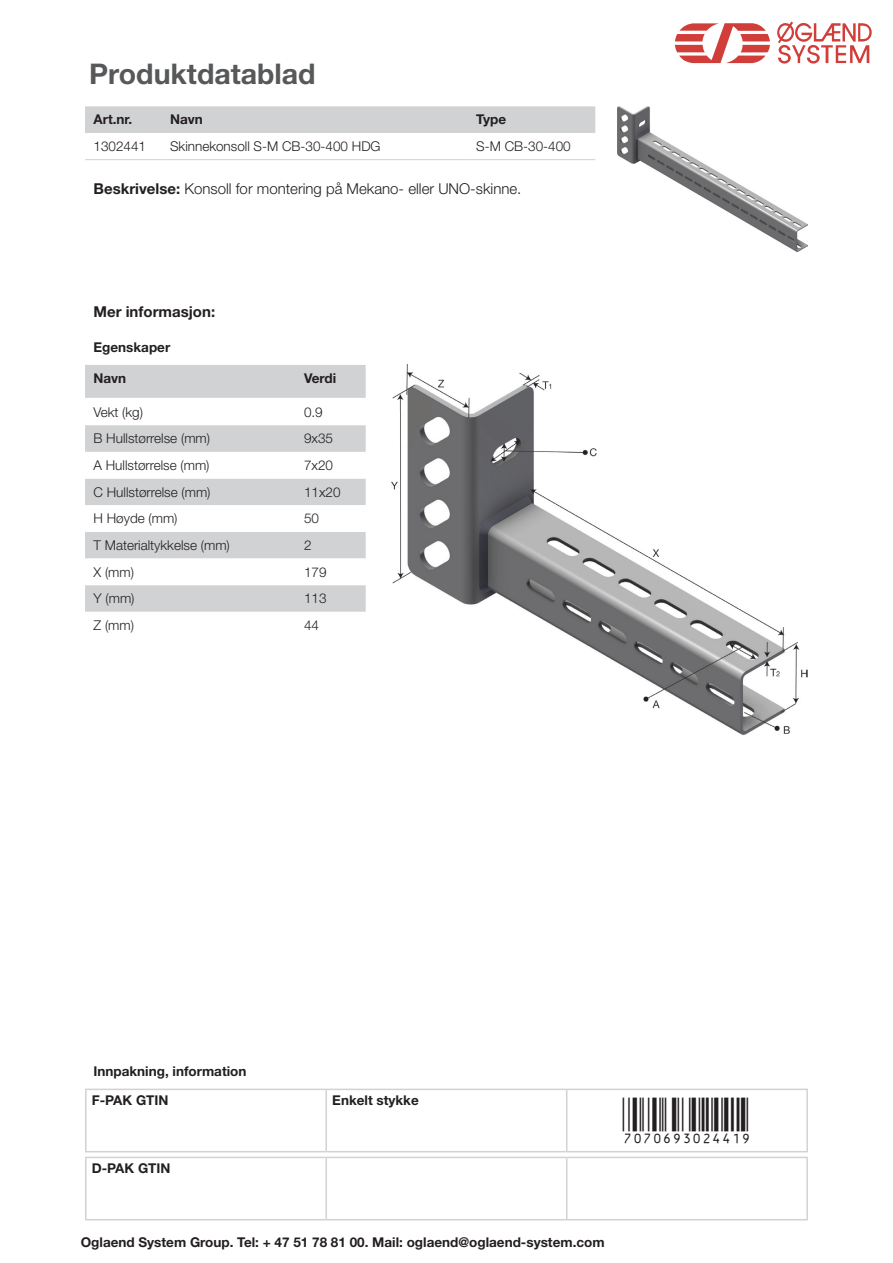
<style>
.page{position:relative;width:893px;height:1263px;background:#fff}
.page>*{position:absolute;margin:0;border:0;box-sizing:border-box;transform-origin:0 0}
.Artikel{font:45px "Viisas EAN Matala";color:#231f20}
.Artikel-2{font:700 28.5px "Helvetica Neue LT Std";color:#57585a}
.Artikel-3{font:300 15px "Helvetica Neue LT Std";color:#231f20}
.Artikel-4{font:700 15px "Helvetica Neue LT Std";color:#231f20}
.Artikel-5{font:300 13.5px "Helvetica Neue LT Std";color:#231f20}
.Artikel-6{font:700 13.5px/29.1px "Helvetica Neue LT Std";color:#231f20}
.s1{font-weight:700}
</style>
<div class="page">
<svg style="left:675px;top:23px;width:95px;height:40px"></svg>
<svg style="left:777px;top:21px;width:95px;height:43px"></svg>
<div style="left:85px;top:106px;width:510px;height:27px;background:#d1d2d4"></div>
<hr style="left:85px;top:159px;width:77px;height:1px;background:#d1d2d4">
<hr style="left:162px;top:159px;width:306px;height:1px;background:#d1d2d4">
<hr style="left:468px;top:159px;width:127px;height:1px;background:#d1d2d4">
<img style="left:617px;top:107px;width:191px;height:144px">
<img style="left:391px;top:365px;width:416px;height:370px">
<div style="left:85px;top:365px;width:281px;height:33px;background:#d1d2d4"></div>
<div style="left:85px;top:425px;width:281px;height:27px;background:#d1d2d4"></div>
<svg style="left:85px;top:479px;width:281px;height:133px;fill:#d1d2d4"></svg>
<hr style="left:85px;top:1089px;width:241px;height:1px;background:#d1d2d4">
<hr style="left:85px;top:1090px;width:2px;height:61px;background:#d1d2d4">
<hr style="left:326px;top:1089px;width:241px;height:1px;background:#d1d2d4">
<hr style="left:325px;top:1090px;width:2px;height:61px;background:#d1d2d4">
<hr style="left:567px;top:1089px;width:241px;height:1px;background:#d1d2d4">
<hr style="left:566px;top:1090px;width:1px;height:61px;background:#d1d2d4">
<hr style="left:806px;top:1090px;width:2px;height:61px;background:#d1d2d4">
<hr style="left:85px;top:1151px;width:241px;height:1px;background:#d1d2d4">
<hr style="left:326px;top:1151px;width:241px;height:1px;background:#d1d2d4">
<hr style="left:567px;top:1151px;width:241px;height:1px;background:#d1d2d4">
<hr style="left:85px;top:1157px;width:241px;height:1px;background:#d1d2d4">
<hr style="left:85px;top:1158px;width:2px;height:61px;background:#d1d2d4">
<hr style="left:326px;top:1157px;width:241px;height:1px;background:#d1d2d4">
<hr style="left:325px;top:1158px;width:2px;height:61px;background:#d1d2d4">
<hr style="left:567px;top:1157px;width:241px;height:1px;background:#d1d2d4">
<hr style="left:566px;top:1158px;width:1px;height:61px;background:#d1d2d4">
<hr style="left:806px;top:1158px;width:2px;height:61px;background:#d1d2d4">
<hr style="left:85px;top:1219px;width:241px;height:1px;background:#d1d2d4">
<hr style="left:326px;top:1219px;width:241px;height:1px;background:#d1d2d4">
<hr style="left:567px;top:1219px;width:241px;height:1px;background:#d1d2d4">
<p class="Artikel-2" style="left:89px;top:56px;width:228px">Produktdatablad</p>
<p class="Artikel-6" style="left:94px;top:105px;width:40px">Art.nr.</p>
<p class="Artikel-6" style="left:170px;top:105px;width:34px">Navn</p>
<p class="Artikel-6" style="left:476px;top:105px;width:32px">Type</p>
<p class="Artikel-5" style="left:94px;top:138px;width:54px">1302441</p>
<p class="Artikel-5" style="left:170px;top:138px;width:212px">Skinnekonsoll S-M CB-30-400 HDG</p>
<p class="Artikel-5" style="left:476px;top:138px;width:96px">S-M CB-30-400</p>
<p class="Artikel-3" style="left:94px;top:179px;width:429px"><span class="s1">Beskrivelse:</span> Konsoll for montering på Mekano- eller UNO-skinne.</p>
<p class="Artikel-4" style="left:94px;top:302px;width:123px">Mer informasjon:</p>
<p class="Artikel-6" style="left:94px;top:332px;width:78px">Egenskaper</p>
<p class="Artikel-6" style="left:94px;top:363px;width:34px">Navn</p>
<p class="Artikel-6" style="left:304px;top:363px;width:34px">Verdi</p>
<p class="Artikel-5" style="left:94px;top:404px;width:51px">Vekt (kg)</p>
<p class="Artikel-5" style="left:304px;top:404px;width:20px">0.9</p>
<p class="Artikel-5" style="left:94px;top:430px;width:118px">B Hullstørrelse (mm)</p>
<p class="Artikel-5" style="left:304px;top:430px;width:31px">9x35</p>
<p class="Artikel-5" style="left:94px;top:457px;width:118px">A Hullstørrelse (mm)</p>
<p class="Artikel-5" style="left:304px;top:457px;width:31px">7x20</p>
<p class="Artikel-5" style="left:94px;top:484px;width:119px">C Hullstørrelse (mm)</p>
<p class="Artikel-5" style="left:304px;top:484px;width:38px">11x20</p>
<p class="Artikel-5" style="left:94px;top:510px;width:86px">H Høyde (mm)</p>
<p class="Artikel-5" style="left:304px;top:510px;width:17px">50</p>
<p class="Artikel-5" style="left:94px;top:537px;width:138px">T Materialtykkelse (mm)</p>
<p class="Artikel-5" style="left:304px;top:537px;width:9px">2</p>
<p class="Artikel-5" style="left:94px;top:564px;width:42px">X (mm)</p>
<p class="Artikel-5" style="left:304px;top:564px;width:24px">179</p>
<p class="Artikel-5" style="left:94px;top:590px;width:42px">Y (mm)</p>
<p class="Artikel-5" style="left:304px;top:590px;width:24px">113</p>
<p class="Artikel-5" style="left:94px;top:617px;width:42px">Z (mm)</p>
<p class="Artikel-5" style="left:304px;top:617px;width:17px">44</p>
<p class="Artikel-6" style="left:92px;top:1056px;width:156px">Innpakning, information<br>F-PAK GTIN</p>
<p class="Artikel-6" style="left:92px;top:1153px;width:80px">D-PAK GTIN</p>
<p class="Artikel-6" style="left:332px;top:1085px;width:88px">Enkelt stykke</p>
<p class="Artikel" style="left:623px;top:1097px;width:130px">7070693024419</p>
<p class="Artikel-6" style="left:81px;top:1227px;width:525px">Oglaend System Group. Tel: + 47 51 78 81 00. Mail: oglaend@oglaend-system.com</p>
</div>
